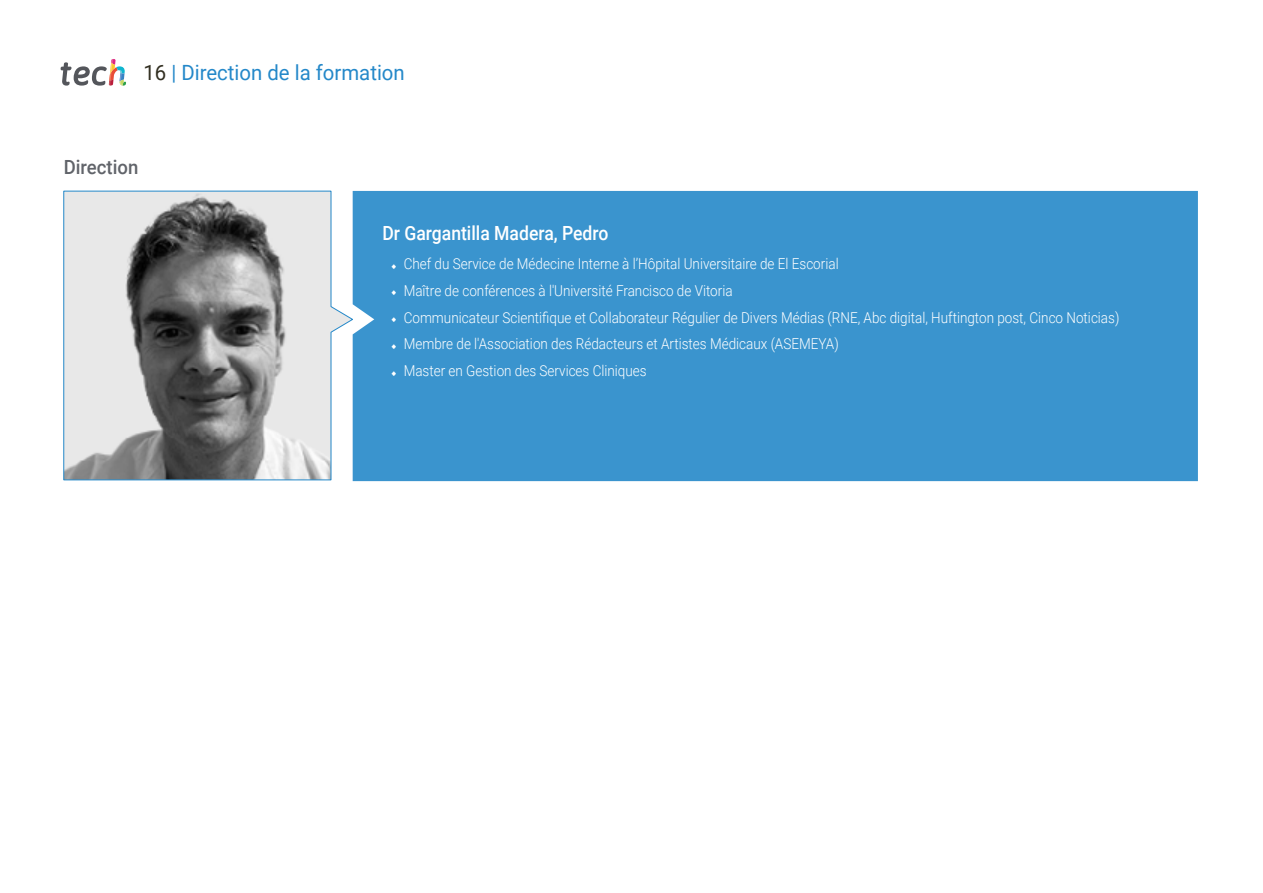
<style>
.page{position:relative;width:1263px;height:893px;background:#fff}
.page>*{position:absolute;margin:0;border:0;box-sizing:border-box;transform-origin:0 0}
.t1{font:21px "Roboto";color:#2488c9}
.t2{font:500 19.5px "Roboto";color:#fff;scale:.9 1}
.t3{font:500 19.5px "Roboto";color:#61646a;scale:.95 1}
.t4{font:300 15px/26.7px "Roboto";color:#fff;scale:.9 1}
.s1{color:#312e20}
</style>
<div class="page">
<svg style="left:61px;top:59px;width:65px;height:27px"></svg>
<div style="left:353px;top:191px;width:845px;height:290px;background:#3a94ce"></div>
<svg style="left:63px;top:191px;width:290px;height:289px;background:#a9acae"></svg>
<svg style="left:392px;top:264px;width:4px;height:5px"></svg>
<svg style="left:392px;top:291px;width:4px;height:5px"></svg>
<svg style="left:392px;top:317px;width:4px;height:5px"></svg>
<svg style="left:392px;top:344px;width:4px;height:5px"></svg>
<svg style="left:392px;top:371px;width:4px;height:5px"></svg>
<h1 class="t1" style="left:144px;top:57px;width:263px"><span class="s1">16</span> | Direction de la formation</h1>
<h2 class="t3" style="left:64px;top:154px;width:80px">Direction</h2>
<h2 class="t2" style="left:382px;top:219px;width:252px">Dr Gargantilla Madera, Pedro</h2>
<p class="t4" style="left:404px;top:250px;width:797px">Chef du Service de Médecine Interne à l’Hôpital Universitaire de El Escorial<br>Maître de conférences à l'Université Francisco de Vitoria<br>Communicateur Scientifique et Collaborateur Régulier de Divers Médias (RNE, Abc digital, Huftington post, Cinco Noticias)<br>Membre de l'Association des Rédacteurs et Artistes Médicaux (ASEMEYA)<br>Master en Gestion des Services Cliniques</p>
</div>
